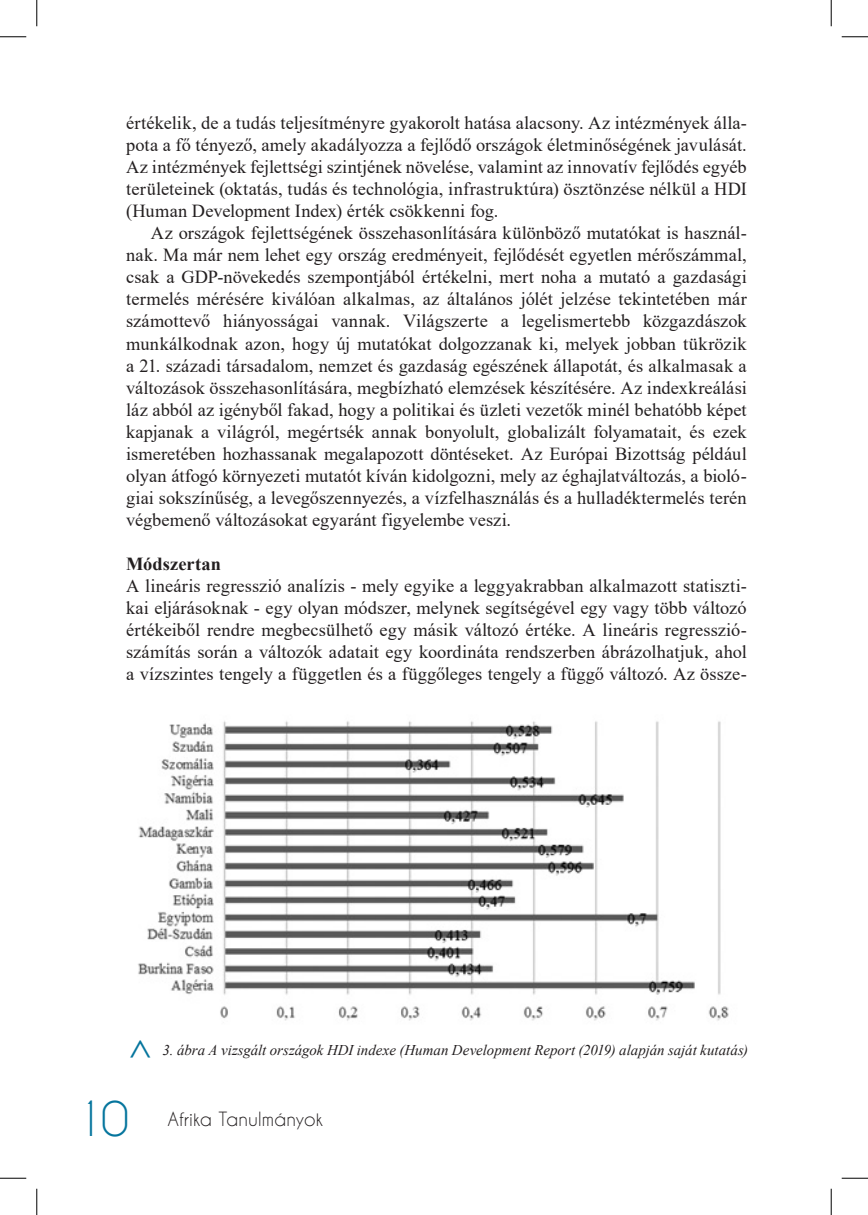
<style>
.page{position:relative;width:868px;height:1215px;background:#fff}
.page>*{position:absolute;margin:0;border:0;box-sizing:border-box;transform-origin:0 0}
.t1{font:45.5px "Caviar Dreams";color:#05759d}
.alcim_1{font:38.5px "Chantelli Antiqua";color:#05759d}
._4_kenyer{font:18.38px/22.1px "Times New Roman";color:#231f20;text-align:justify}
._3_elso_bekezdes{font:18.38px/22.1px "Times New Roman";color:#231f20;text-align:justify}
.t2{font:18.38px "Caviar Dreams";color:#231f20}
.alcim_1-2{font:700 18.38px "Times New Roman";letter-spacing:.005em;color:#231f20}
._4_kepalairas{font:italic 14.88px "Times New Roman";color:#231f20}
</style>
<div class="page">
<img style="left:138px;top:721px;width:591px;height:300px">
<svg style="left:0;top:36px;width:26px;height:1px"></svg>
<svg style="left:841px;top:36px;width:26px;height:1px"></svg>
<svg style="left:0;top:1177px;width:26px;height:1px"></svg>
<svg style="left:841px;top:1177px;width:26px;height:1px"></svg>
<svg style="left:36px;top:0;width:1px;height:26px"></svg>
<svg style="left:36px;top:1188px;width:1px;height:26px"></svg>
<svg style="left:830px;top:0;width:1px;height:26px"></svg>
<svg style="left:830px;top:1188px;width:1px;height:26px"></svg>
<p class="_3_elso_bekezdes" style="left:126px;top:111px;width:622px">értékelik, de a tudás teljesítményre gyakorolt hatása alacsony. Az intézmények álla&shy;pota a fő tényező, amely akadályozza a fejlődő országok életminőségének javulását.<br>Az intézmények fejlettségi szintjének növelése, valamint az innovatív fejlődés egyéb területeinek (oktatás, tudás és technológia, infrastruktúra) ösztönzése nélkül a HDI (Human Development Index) érték csökkenni fog.</p>
<p class="_4_kenyer" style="left:126px;top:221px;width:622px;text-indent:25px">Az országok fejlettségének összehasonlítására különböző mutatókat is használ&shy;nak. Ma már nem lehet egy ország eredményeit, fejlődését egyetlen mérőszámmal, csak a GDP-növekedés szempontjából értékelni, mert noha a mutató a gazdasági termelés mérésére kiválóan alkalmas, az általános jólét jelzése tekintetében már számottevő hiányosságai vannak. Világszerte a legelismertebb közgazdászok munkálkodnak azon, hogy új mutatókat dolgozzanak ki, melyek jobban tükrözik a 21. századi társadalom, nemzet és gazdaság egészének állapotát, és alkalmasak a változások összehasonlítására, megbízható elemzések készítésére. Az indexkreálási láz abból az igényből fakad, hogy a politikai és üzleti vezetők minél behatóbb képet kapjanak a világról, megértsék annak bonyolult, globalizált folyamatait, és ezek ismeretében hozhassanak megalapozott döntéseket. Az Európai Bizottság például olyan átfogó környezeti mutatót kíván kidolgozni, mely az éghajlatváltozás, a bioló&shy;giai sokszínűség, a levegőszennyezés, a vízfelhasználás és a hulladéktermelés terén végbemenő változásokat egyaránt figyelembe veszi.</p>
<p class="alcim_1-2" style="left:126px;top:550px;width:96px">Módszertan</p>
<p class="_3_elso_bekezdes" style="left:126px;top:574px;width:622px">A lineáris regresszió analízis - mely egyike a leggyakrabban alkalmazott statiszti&shy;kai eljárásoknak - egy olyan módszer, melynek segítségével egy vagy több változó értékeiből rendre megbecsülhető egy másik változó értéke. A lineáris regresszió&shy;számítás során a változók adatait egy koordináta rendszerben ábrázolhatjuk, ahol a vízszintes tengely a független és a függőleges tengely a függő változó. Az össze-</p>
<p class="alcim_1" style="left:167px;top:1039px;width:22px;rotate:90deg">&lt;</p>
<p class="_4_kepalairas" style="left:162px;top:1039px;width:587px">3. ábra A vizsgált országok HDI indexe (Human Development Report (2019) alapján saját kutatás)</p>
<h1 class="t1" style="left:76px;top:1091px;width:54px">10</h1>
<p class="t2" style="left:167px;top:1107px;width:157px">Afrika Tanulmányok</p>
</div>
